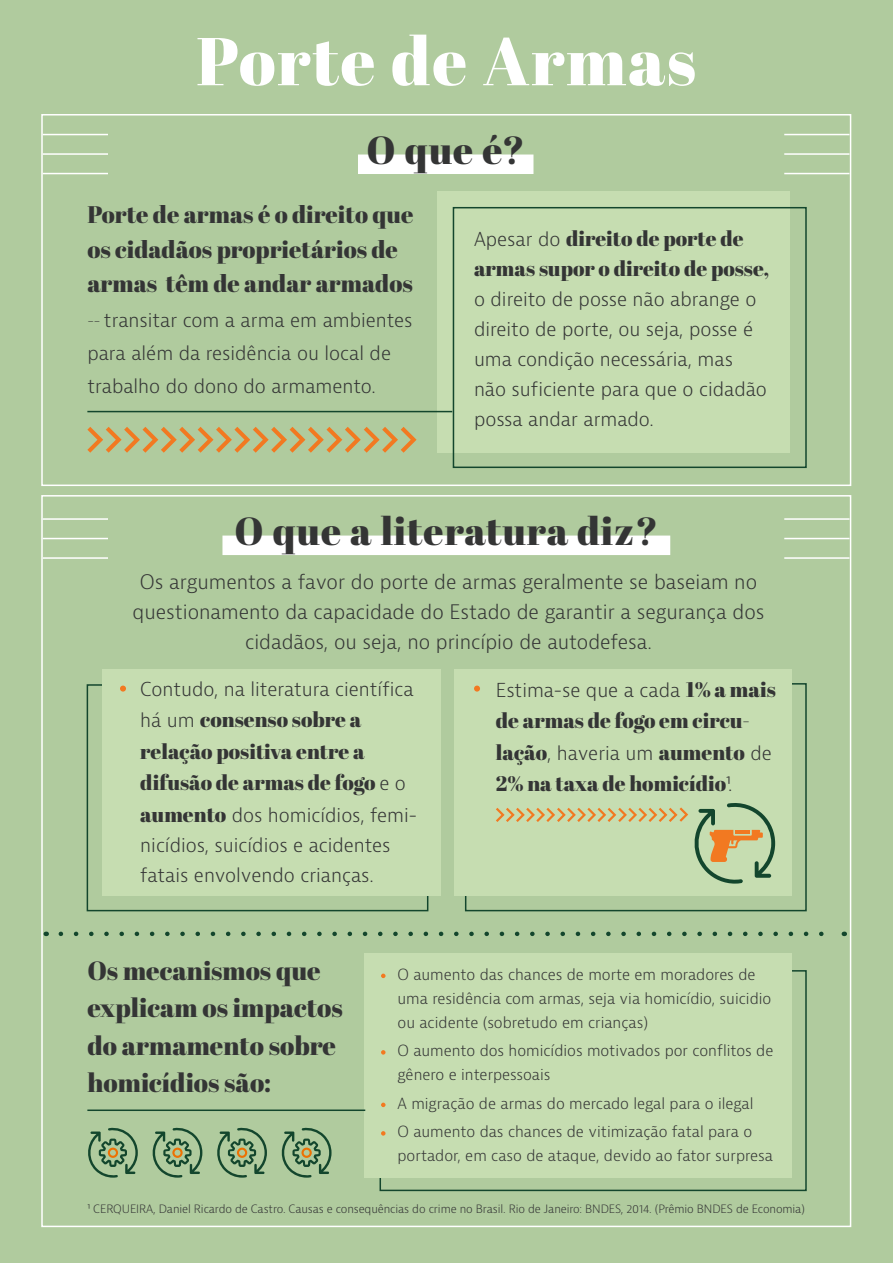
<style>
.page{position:relative;width:893px;height:1263px;background:#b0cb9e}
.page>*{position:absolute;margin:0;border:0;box-sizing:border-box;transform-origin:0 0}
.t1{font:67.5px "Abril Fatface";letter-spacing:.025em;color:#fff}
.t2{font:39px "Abril Fatface";letter-spacing:.025em;color:#343535}
.t3{font:26.25px/37.5px "Abril Fatface";color:#343535}
.t4{font:24px/34.5px "Abril Fatface";color:#343535}
.t5{font:21px/31.5px "Abril Fatface";color:#343535}
.t6{font:300 19.5px/30px "Bernina Sans";color:#343535;text-align:center}
.t7{font:300 18.75px/30px "Bernina Sans";color:#343535}
.t8{font:300 15px/24px "Bernina Sans";color:#343535}
.t9{font:300 11.25px "Bernina Sans";letter-spacing:-.01em;color:#343535}
.s1{font-family:"Abril Fatface";font-weight:400}
.s2{font-family:"Bernina Sans";font-weight:300;font-size:18.75px}
.s3{font-family:"Abril Fatface";font-weight:400;font-size:21px}
</style>
<div class="page">
<hr style="left:43px;top:134px;width:65px;height:1px;background:#fff">
<hr style="left:43px;top:153px;width:65px;height:2px;background:#fff">
<hr style="left:43px;top:173px;width:65px;height:1px;background:#fff">
<div style="left:41px;top:114px;width:810px;height:372px;border:2px solid #fff"></div>
<div style="left:358px;top:155px;width:175px;height:19px;background:#fff"></div>
<hr style="left:784px;top:134px;width:65px;height:1px;background:#fff">
<hr style="left:784px;top:153px;width:65px;height:2px;background:#fff">
<hr style="left:784px;top:173px;width:65px;height:1px;background:#fff">
<div style="left:438px;top:192px;width:352px;height:261px;background:#c6ddb1"></div>
<div style="left:453px;top:207px;width:354px;height:261px;border:2px solid #13462d"></div>
<hr style="left:87px;top:411px;width:365px;height:1px;background:#13462d">
<svg style="left:87px;top:427px;width:329px;height:26px"></svg>
<div style="left:222px;top:536px;width:448px;height:19px;background:#fff"></div>
<hr style="left:43px;top:518px;width:65px;height:2px;background:#fff">
<hr style="left:43px;top:538px;width:65px;height:1px;background:#fff">
<hr style="left:43px;top:557px;width:65px;height:2px;background:#fff">
<hr style="left:784px;top:518px;width:65px;height:2px;background:#fff">
<hr style="left:784px;top:538px;width:65px;height:1px;background:#fff">
<hr style="left:784px;top:557px;width:65px;height:2px;background:#fff">
<div style="left:465px;top:683px;width:342px;height:228px;border:2px solid #13462d"></div>
<div style="left:455px;top:669px;width:337px;height:227px;background:#c6ddb1"></div>
<div style="left:87px;top:684px;width:341px;height:227px;border:2px solid #13462d"></div>
<div style="left:102px;top:669px;width:338px;height:227px;background:#c6ddb1"></div>
<svg style="left:474px;top:686px;width:6px;height:6px"></svg>
<svg style="left:120px;top:686px;width:6px;height:6px"></svg>
<svg style="left:61px;top:932px;width:763px;height:4px"></svg>
<div style="left:380px;top:970px;width:427px;height:221px;border:2px solid #13462d"></div>
<div style="left:365px;top:953px;width:427px;height:225px;background:#c6ddb1"></div>
<svg style="left:381px;top:974px;width:5px;height:4px"></svg>
<svg style="left:381px;top:1050px;width:5px;height:5px"></svg>
<svg style="left:381px;top:1103px;width:5px;height:4px"></svg>
<svg style="left:381px;top:1131px;width:5px;height:5px"></svg>
<hr style="left:87px;top:1109px;width:278px;height:2px;background:#13462d">
<svg style="left:88px;top:1127px;width:50px;height:51px"></svg>
<svg style="left:152px;top:1127px;width:50px;height:51px"></svg>
<svg style="left:217px;top:1127px;width:50px;height:51px"></svg>
<svg style="left:281px;top:1127px;width:51px;height:51px"></svg>
<svg style="left:496px;top:803px;width:279px;height:81px"></svg>
<h1 class="t1" style="left:196px;top:14px;width:501px">Porte de Armas</h1>
<h2 class="t2" style="left:367px;top:123px;width:160px">O que é?</h2>
<p class="t4" style="left:87px;top:197px;width:328px">Porte de armas é o direito que os cidadãos proprietários de armas têm de andar armados</p>
<p class="t7" style="left:87px;top:304px;width:327px;line-height:33px"><span class="s1">--</span> transitar com a arma em ambientes para além da residência ou local de trabalho do dono do armamento.</p>
<p class="t5" style="left:474px;top:223px;width:297px;line-height:30px"><span class="s2">Apesar do</span> direito de porte de armas supor o direito de posse,</p>
<p class="t7" style="left:474px;top:285px;width:294px">o direito de posse não abrange o direito de porte, ou seja, posse é uma condição necessária, mas não suficiente para que o cidadão possa andar armado.</p>
<h2 class="t2" style="left:235px;top:504px;width:425px">O que a literatura diz?</h2>
<p class="t6" style="left:133px;top:568px;width:633px">Os argumentos a favor do porte de armas geralmente se baseiam no questionamento da capacidade do Estado de garantir a segurança dos cidadãos, ou seja, no princípio de autodefesa.</p>
<p class="t7" style="left:140px;top:674px;width:275px">Contudo, na literatura científica</p>
<p class="t5" style="left:140px;top:703px;width:267px"><span class="s2">há um</span> consenso sobre a relação positiva entre a difusão de armas de fogo <span class="s2">e o</span></p>
<p class="t7" style="left:140px;top:800px;width:278px"><span class="s3">aumento</span> dos homicídios, femi&shy;nicídios, suicídios e acidentes fatais envolvendo crianças.</p>
<p class="t7" style="left:496px;top:675px;width:281px">Estima-se que a cada <span class="s3">1% a mais</span></p>
<p class="t5" style="left:496px;top:704px;width:278px">de armas de fogo em circu&shy;lação<span class="s2">, haveria um</span> aumento <span class="s2">de<br></span>2% na taxa de homicídio<span class="s2">1.</span></p>
<h3 class="t3" style="left:87px;top:951px;width:257px">Os mecanismos que explicam os impactos do armamento sobre homicídios são:</h3>
<p class="t8" style="left:398px;top:962px;width:375px">O aumento das chances de morte em moradores de uma residência com armas, seja via homicídio, suicidio ou acidente (sobretudo em crianças)</p>
<p class="t8" style="left:398px;top:1039px;width:377px">O aumento dos homicídios motivados por conflitos de gênero e interpessoais</p>
<p class="t8" style="left:398px;top:1089px;width:358px;line-height:28.5px">A migração de armas do mercado legal para o ilegal<br>O aumento das chances de vitimização fatal para o</p>
<p class="t8" style="left:398px;top:1144px;width:377px">portador, em caso de ataque, devido ao fator surpresa</p>
<p class="t9" style="left:87px;top:1202px;width:719px">1 CERQUEIRA, Daniel Ricardo de Castro. Causas e consequências do crime no Brasil. Rio de Janeiro: BNDES, 2014. (Prêmio BNDES de Economia)</p>
</div>
